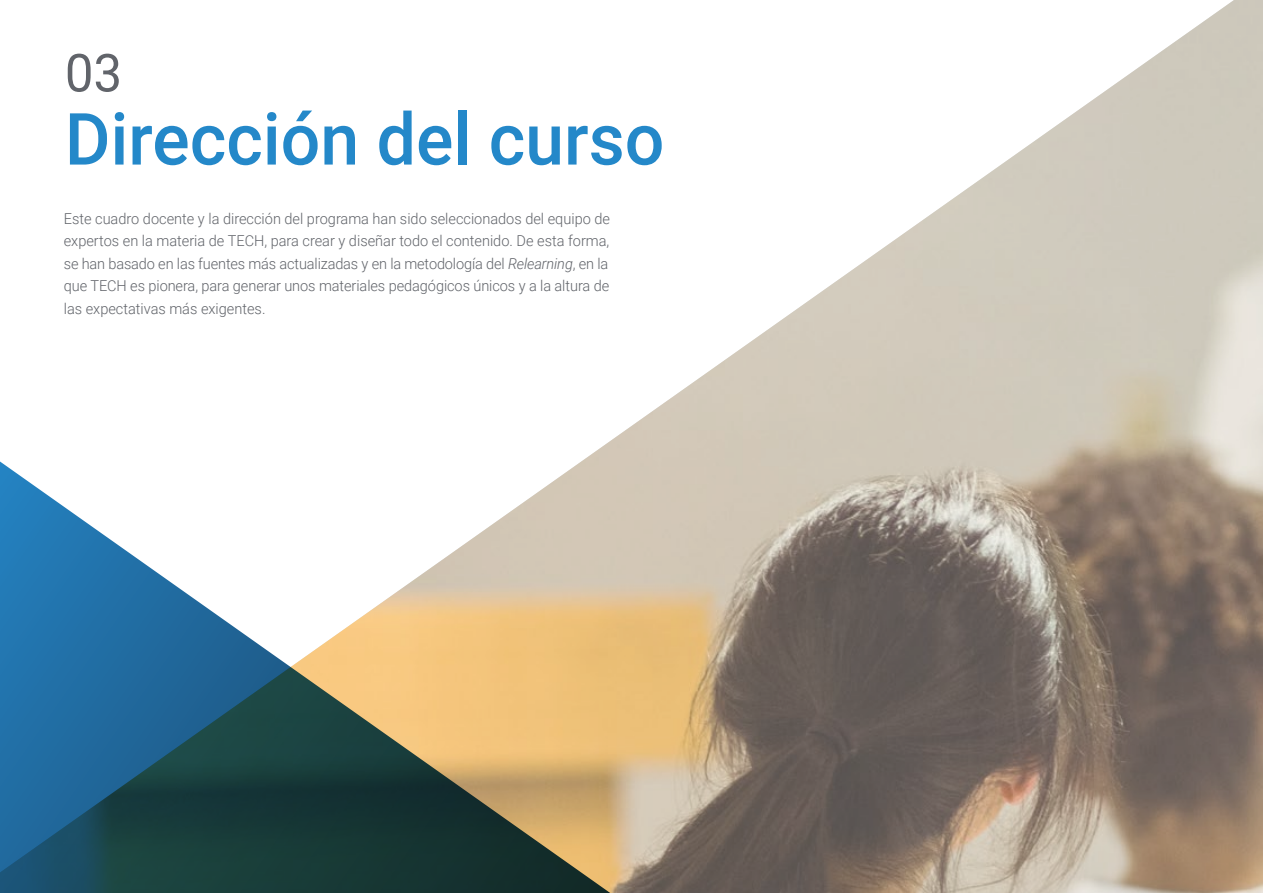
<style>
.page{position:relative;width:1263px;height:893px;background:#fff}
.page>*{position:absolute;margin:0;border:0;box-sizing:border-box;transform-origin:0 0}
.t1{font:500 72px "Roboto";color:#2488c9}
.t2{font:52.5px "Roboto";color:#61646a}
.t3{font:300 15px/22.5px "Roboto";color:#61646a;text-align:justify}
.s1{font-style:italic}
</style>
<div class="page">
<img style="left:603px;top:0;width:660px;height:893px">
<svg style="left:0;top:446px;width:640px;height:447px"></svg>
<h2 class="t2" style="left:65px;top:36px;width:59px">03</h2>
<h1 class="t1" style="left:65px;top:89px;width:601px">Dirección del curso</h1>
<p class="t3" style="left:64px;top:207px;width:548px">Este cuadro docente y la dirección del programa han sido seleccionados del equipo de expertos en la materia de TECH, para crear y diseñar todo el contenido. De esta forma, se han basado en las fuentes más actualizadas y en la metodología del <span class="s1">Relearning</span>, en la que TECH es pionera, para generar unos materiales pedagógicos únicos y a la altura de las expectativas más exigentes.</p>
</div>
